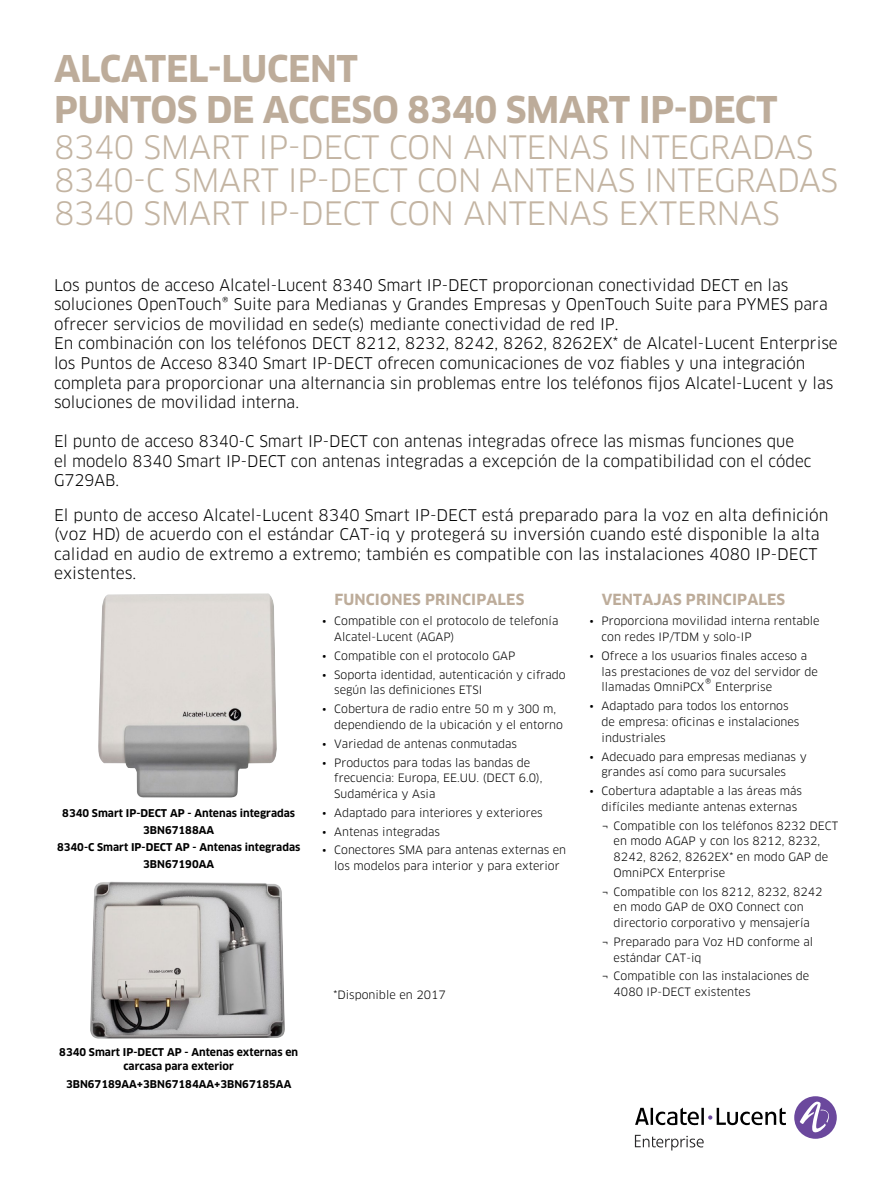
<style>
.page{position:relative;width:893px;height:1191px;background:#fff}
.page>*{position:absolute;margin:0;border:0;box-sizing:border-box;transform-origin:0 0}
.t1{font:700 36px/40.5px "Clan OT";letter-spacing:-.01em;color:#bdac9a}
.t2{font:31.5px/33px "Clan OT";letter-spacing:-.01em;color:#c3b4a2}
.t3{font:15.75px/19.5px "Clan OT";color:#000}
.t4{font:700 15px "Clan OT";letter-spacing:.01em;color:#bdac9a}
.t5{font:11.25px/15.8px "Clan OT";color:#000}
.t6{font:700 10.5px/17.2px "Clan OT";color:#000;text-align:center}
.s1{font-size:15px}
</style>
<div class="page">
<div style="left:794px;top:1096px;width:43px;height:42px;background:#6b489d;border-radius:50%"></div>
<svg style="left:800px;top:1101px;width:32px;height:32px"></svg>
<svg style="left:635px;top:1107px;width:151px;height:18px"></svg>
<svg style="left:635px;top:1134px;width:69px;height:16px"></svg>
<img style="left:98px;top:593px;width:179px;height:204px">
<img style="left:90px;top:881px;width:195px;height:158px">
<h1 class="t1" style="left:54px;top:49px;width:725px">ALCATEL‑LUCENT<br>PUNTOS DE ACCESO 8340 SMART IP-DECT</h1>
<h2 class="t2" style="left:54px;top:131px;width:786px">8340 SMART IP-DECT CON ANTENAS INTEGRADAS<br>8340-C SMART IP-DECT CON ANTENAS INTEGRADAS<br>8340 SMART IP-DECT CON ANTENAS EXTERNAS</h2>
<p class="t3" style="left:54px;top:275px;width:785px">Los puntos de acceso Alcatel-Lucent 8340 Smart IP-DECT proporcionan conectividad DECT en las soluciones OpenTouch® Suite para Medianas y Grandes Empresas y OpenTouch Suite para PYMES para ofrecer servicios de movilidad en sede(s) mediante conectividad de red IP.<br>En combinación con los teléfonos DECT 8212, 8232, 8242, 8262, 8262EX* de Alcatel-Lucent Enterprise los Puntos de Acceso 8340 Smart IP-DECT ofrecen comunicaciones de voz fiables y una integración completa para proporcionar una alternancia sin problemas entre los teléfonos fijos Alcatel‑ Lucent y las soluciones de movilidad interna.</p>
<h3 class="t3" style="left:54px;top:431px;width:759px">El punto de acceso 8340-C Smart IP-DECT con antenas integradas ofrece las mismas funciones que el modelo 8340 Smart IP-DECT con antenas integradas a excepción de la compatibilidad con el códec<br>G729AB.</h3>
<p class="t3" style="left:54px;top:505px;width:776px">El punto de acceso Alcatel-Lucent 8340 Smart IP-DECT está preparado para la voz en alta definición (voz HD) de acuerdo con el estándar CAT-iq y protegerá su inversión cuando esté disponible la alta calidad en audio de extremo a extremo; también es compatible con las instalaciones 4080 IP-DECT existentes.</p>
<h3 class="t4" style="left:334px;top:591px;width:192px">FUNCIONES PRINCIPALES</h3>
<p class="t5" style="left:334px;top:613px;width:226px;text-indent:-12px">• Compatible con el protocolo de telefonía<br>Alcatel‑ Lucent (AGAP)</p>
<p class="t5" style="left:322px;top:648px;width:195px">• Compatible con el protocolo GAP</p>
<p class="t5" style="left:334px;top:666px;width:233px;text-indent:-12px">• Soporta identidad, autenticación y cifrado según las definiciones ETSI</p>
<p class="t5" style="left:334px;top:701px;width:230px;text-indent:-12px">• Cobertura de radio entre 50 m y 300 m, dependiendo de la ubicación y el entorno</p>
<p class="t5" style="left:322px;top:735px;width:196px">• Variedad de antenas conmutadas</p>
<p class="t5" style="left:334px;top:754px;width:210px;text-indent:-12px">• Productos para todas las bandas de frecuencia: Europa, EE.UU. (DECT 6.0),<br>Sudamérica y Asia</p>
<p class="t5" style="left:322px;top:804px;width:222px">• Adaptado para interiores y exteriores</p>
<p class="t5" style="left:322px;top:823px;width:119px">• Antenas integradas</p>
<p class="t5" style="left:322px;top:842px;width:245px;text-align:center">• Conectores SMA para antenas externas en los modelos para interior y para exterior</p>
<h3 class="t4" style="left:602px;top:591px;width:185px">VENTAJAS PRINCIPALES</h3>
<p class="t5" style="left:602px;top:613px;width:220px;text-indent:-12px">• Proporciona movilidad interna rentable con redes IP/TDM y solo-IP</p>
<p class="t5" style="left:602px;top:648px;width:218px;text-indent:-12px">• Ofrece a los usuarios finales acceso a las prestaciones de voz del servidor de llamadas OmniPCX<span class="s1">®</span> Enterprise</p>
<p class="t5" style="left:602px;top:698px;width:199px;text-indent:-12px">• Adaptado para todos los entornos de empresa: oficinas e instalaciones industriales</p>
<p class="t5" style="left:602px;top:748px;width:207px;text-indent:-12px">• Adecuado para empresas medianas y grandes así como para sucursales</p>
<p class="t5" style="left:602px;top:783px;width:202px;text-indent:-12px">• Cobertura adaptable a las áreas más difíciles mediante antenas externas</p>
<p class="t5" style="left:614px;top:817px;width:226px;text-indent:-12px">¬ Compatible con los teléfonos 8232 DECT en modo AGAP y con los 8212, 8232,<br>8242, 8262, 8262EX* en modo GAP de<br>OmniPCX Enterprise</p>
<p class="t5" style="left:614px;top:883px;width:210px;text-indent:-12px">¬ Compatible con los 8212, 8232, 8242 en modo GAP de OXO Connect con directorio corporativo y mensajería</p>
<p class="t5" style="left:614px;top:933px;width:201px;text-indent:-12px">¬ Preparado para Voz HD conforme al estándar CAT-iq</p>
<p class="t5" style="left:614px;top:968px;width:197px;text-indent:-12px">¬ Compatible con las instalaciones de<br>4080 IP-DECT existentes</p>
<p class="t6" style="left:57px;top:804px;width:245px">8340 Smart IP-DECT AP - Antenas integradas<br>3BN67188AA<br>8340-C Smart IP-DECT AP - Antenas integradas<br>3BN67190AA</p>
<p class="t5" style="left:333px;top:987px;width:114px">*Disponible en 2017</p>
<p class="t6" style="left:59px;top:1045px;width:240px;line-height:14.2px">8340 Smart IP-DECT AP - Antenas externas en carcasa para exterior</p>
<p class="t6" style="left:66px;top:1075px;width:227px">3BN67189AA+3BN67184AA+3BN67185AA</p>
</div>
